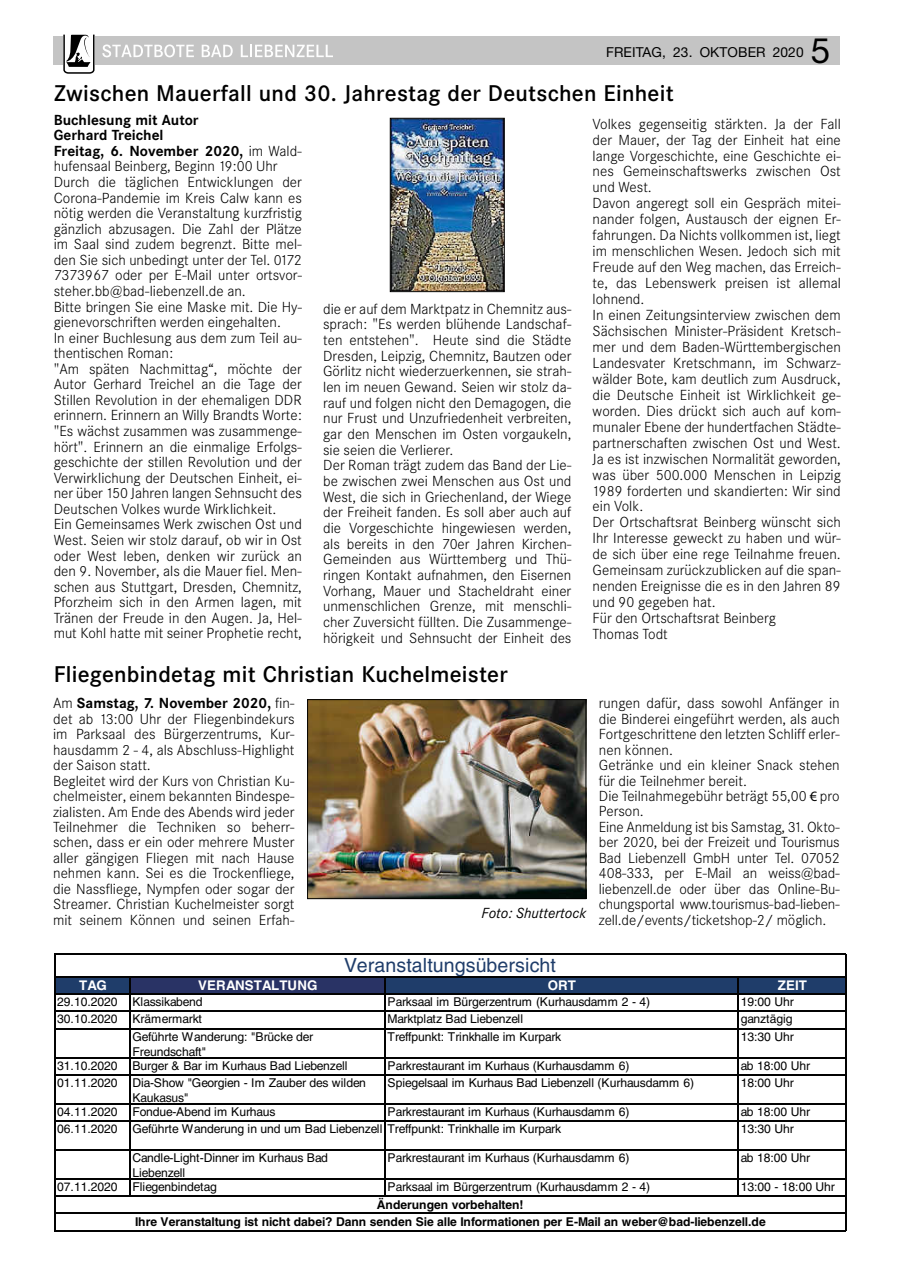
<style>
.page{position:relative;width:902px;height:1280px;background:#fff}
.page>*{position:absolute;margin:0;border:0;box-sizing:border-box;transform-origin:0 0}
.t1{font:35.1px "Helvetica Neue";color:#000}
.t2{font:500 22.35px "Corporate SBQ";letter-spacing:.01em;color:#000}
.t3{font:19.65px "Helvetica";letter-spacing:.005em;color:#1f3d6a}
.t4{font:300 14.4px/15.6px "Corporate SBQ";color:#000}
.t5{font:italic 14.4px "Corporate SBQ";color:#000}
.t6{font:13.65px "Helvetica Neue";letter-spacing:.01em;color:#000}
.t7{font:700 13.35px "Helvetica";letter-spacing:.005em;color:#fff}
.t8{font:12.15px/15.3px "Helvetica";letter-spacing:-.005em;color:#030303}
.t9{font:700 12.15px/17.2px "Helvetica";letter-spacing:-.005em;color:#030303;text-align:center}
.s1{font-weight:700}
.s2{font-family:"Myriad Pro";font-weight:400}
</style>
<div class="page">
<div style="left:54px;top:36px;width:785px;height:29px;background:#c4c4c4"></div>
<svg style="left:63px;top:35px;width:31px;height:39px"></svg>
<svg style="left:102px;top:44px;width:92px;height:13px"></svg>
<svg style="left:202px;top:45px;width:31px;height:12px"></svg>
<svg style="left:241px;top:45px;width:92px;height:12px"></svg>
<img style="left:392px;top:120px;width:110px;height:170px">
<div style="left:390px;top:118px;width:114px;height:174px;border:1px solid #000"></div>
<img style="left:309px;top:701px;width:275px;height:196px">
<div style="left:307px;top:699px;width:279px;height:200px;border:1px solid #000"></div>
<div style="left:55px;top:977px;width:75px;height:17px;background:#1f3d6a"></div>
<div style="left:130px;top:977px;width:255px;height:17px;background:#293365"></div>
<div style="left:385px;top:977px;width:460px;height:17px;background:#1f3d6a"></div>
<hr style="left:54px;top:953px;width:1px;height:278px;background:#030303">
<hr style="left:844px;top:954px;width:2px;height:277px;background:#030303">
<hr style="left:129px;top:977px;width:1px;height:220px;background:#030303">
<hr style="left:384px;top:977px;width:1px;height:220px;background:#030303">
<hr style="left:737px;top:977px;width:1px;height:220px;background:#030303">
<hr style="left:55px;top:953px;width:791px;height:1px;background:#030303">
<hr style="left:55px;top:976px;width:791px;height:1px;background:#030303">
<hr style="left:55px;top:993px;width:791px;height:2px;background:#030303">
<hr style="left:55px;top:1011px;width:791px;height:1px;background:#030303">
<hr style="left:55px;top:1028px;width:791px;height:1px;background:#030303">
<hr style="left:55px;top:1057px;width:791px;height:1px;background:#030303">
<hr style="left:55px;top:1074px;width:791px;height:1px;background:#030303">
<hr style="left:55px;top:1103px;width:791px;height:1px;background:#030303">
<hr style="left:55px;top:1120px;width:791px;height:1px;background:#030303">
<hr style="left:55px;top:1149px;width:791px;height:1px;background:#030303">
<hr style="left:55px;top:1178px;width:791px;height:1px;background:#030303">
<hr style="left:55px;top:1196px;width:791px;height:1px;background:#030303">
<hr style="left:55px;top:1213px;width:791px;height:1px;background:#030303">
<hr style="left:55px;top:1230px;width:791px;height:1px;background:#030303">
<p class="t6" style="left:606px;top:44px;width:199px">FREITAG, 23. OKTOBER 2020</p>
<h1 class="t1" style="left:810px;top:30px;width:21px">5</h1>
<h2 class="t2" style="left:54px;top:80px;width:621px">Zwischen Mauerfall und 30. Jahrestag der Deutschen Einheit</h2>
<p class="t4" style="left:54px;top:112px;width:250px"><span class="s1">Buchlesung mit Autor<br>Gerhard Treichel<br>Freitag, 6. November 2020,</span> im Wald&shy;hufensaal Beinberg, Beginn 19:00 Uhr Durch die täglichen Entwicklungen der Corona-Pandemie im Kreis Calw kann es nötig werden die Veranstaltung kurzfristig gänzlich abzusagen. Die Zahl der Plätze im Saal sind zudem begrenzt. Bitte mel&shy;den Sie sich unbedingt unter der Tel. 0172<br>7373967 oder per E-Mail unter ortsvor&shy;steher.bb@bad-liebenzell.de an.<br>Bitte bringen Sie eine Maske mit. Die Hy&shy;gienevorschriften werden eingehalten.<br>In einer Buchlesung aus dem zum Teil au&shy;thentischen Roman:<br>"Am späten Nachmittag“, möchte der Autor Gerhard Treichel an die Tage der Stillen Revolution in der ehemaligen DDR erinnern. Erinnern an Willy Brandts Worte: "Es wächst zusammen was zusammenge&shy;hört". Erinnern an die einmalige Erfolgs&shy;geschichte der stillen Revolution und der Verwirklichung der Deutschen Einheit, ei&shy;ner über 150 Jahren langen Sehnsucht des Deutschen Volkes wurde Wirklichkeit.<br>Ein Gemeinsames Werk zwischen Ost und West. Seien wir stolz darauf, ob wir in Ost oder West leben, denken wir zurück an den 9. November, als die Mauer fiel. Men&shy;schen aus Stuttgart, Dresden, Chemnitz, Pforzheim sich in den Armen lagen, mit Tränen der Freude in den Augen. Ja, Hel&shy;mut Kohl hatte mit seiner Prophetie recht,</p>
<p class="t4" style="left:592px;top:116px;width:250px">Volkes gegenseitig stärkten. Ja der Fall der Mauer, der Tag der Einheit hat eine lange Vorgeschichte, eine Geschichte ei&shy;nes Gemeinschaftswerks zwischen Ost und West.<br>Davon angeregt soll ein Gespräch mitei&shy;nander folgen, Austausch der eignen Er&shy;fahrungen. Da Nichts vollkommen ist, liegt im menschlichen Wesen. Jedoch sich mit Freude auf den Weg machen, das Erreich&shy;te, das Lebenswerk preisen ist allemal lohnend.<br>In einen Zeitungsinterview zwischen dem Sächsischen Minister-Präsident Kretsch&shy;mer und dem Baden-Württembergischen Landesvater Kretschmann, im Schwarz&shy;wälder Bote, kam deutlich zum Ausdruck, die Deutsche Einheit ist Wirklichkeit ge&shy;worden. Dies drückt sich auch auf kom&shy;munaler Ebene der hundertfachen Städte&shy;partnerschaften zwischen Ost und West.<br>Ja es ist inzwischen Normalität geworden, was über 500.000 Menschen in Leipzig 1989 forderten und skandierten: Wir sind ein Volk.<br>Der Ortschaftsrat Beinberg wünscht sich Ihr Interesse geweckt zu haben und wür&shy;de sich über eine rege Teilnahme freuen.<br>Gemeinsam zurückzublicken auf die span&shy;nenden Ereignisse die es in den Jahren 89 und 90 gegeben hat.<br>Für den Ortschaftsrat Beinberg<br>Thomas Todt</p>
<p class="t4" style="left:323px;top:301px;width:250px">die er auf dem Marktpatz in Chemnitz aus&shy;sprach: "Es werden blühende Landschaf&shy;ten entstehen". Heute sind die Städte Dresden, Leipzig, Chemnitz, Bautzen oder Görlitz nicht wiederzuerkennen, sie strah&shy;len im neuen Gewand. Seien wir stolz da&shy;rauf und folgen nicht den Demagogen, die nur Frust und Unzufriedenheit verbreiten, gar den Menschen im Osten vorgaukeln, sie seien die Verlierer.<br>Der Roman trägt zudem das Band der Lie&shy;be zwischen zwei Menschen aus Ost und West, die sich in Griechenland, der Wiege der Freiheit fanden. Es soll aber auch auf die Vorgeschichte hingewiesen werden, als bereits in den 70er Jahren Kirchen-Gemeinden aus Württemberg und Thü&shy;ringen Kontakt aufnahmen, den Eisernen Vorhang, Mauer und Stacheldraht einer unmenschlichen Grenze, mit menschli&shy;cher Zuversicht füllten. Die Zusammenge&shy;hörigkeit und Sehnsucht der Einheit des</p>
<h2 class="t2" style="left:54px;top:661px;width:455px">Fliegenbindetag mit Christian Kuchelmeister</h2>
<p class="t4" style="left:53px;top:696px;width:243px">Am <span class="s1">Samstag, 7. November 2020,</span> fin&shy;det ab 13:00 Uhr der Fliegenbindekurs im Parksaal des Bürgerzentrums, Kur&shy;hausdamm 2 - 4, als Abschluss-Highlight der Saison statt.<br>Begleitet wird der Kurs von Christian Ku&shy;chelmeister, einem bekannten Bindespe&shy;zialisten. Am Ende des Abends wird jeder Teilnehmer die Techniken so beherr&shy;schen, dass er ein oder mehrere Muster aller gängigen Fliegen mit nach Hause nehmen kann. Sei es die Trockenfliege, die Nassfliege, Nympfen oder sogar der Streamer. Christian Kuchelmeister sorgt mit seinem Können und seinen Erfah-</p>
<p class="t4" style="left:599px;top:695px;width:242px">rungen dafür, dass sowohl Anfänger in die Binderei eingeführt werden, als auch Fortgeschrittene den letzten Schliff erler&shy;nen können.<br>Getränke und ein kleiner Snack stehen für die Teilnehmer bereit.<br>Die Teilnahmegebühr beträgt 55,00 <span class="s2">€</span> pro Person.<br>Eine Anmeldung ist bis Samstag, 31. Okto&shy;ber 2020, bei der Freizeit und Tourismus Bad Liebenzell GmbH unter Tel. 07052<br>408-333, per E-Mail an weiss@bad&shy;liebenzell.de oder über das Online-Bu&shy;chungsportal www.tourismus-bad-lieben&shy;zell.de/events/ticketshop-2/ möglich.</p>
<p class="t5" style="left:481px;top:904px;width:106px">Foto: Shuttertock</p>
<h3 class="t3" style="left:344px;top:954px;width:213px">Veranstaltungsübersicht</h3>
<p class="t7" style="left:79px;top:977px;width:29px">TAG</p>
<p class="t7" style="left:198px;top:977px;width:121px">VERANSTALTUNG</p>
<p class="t7" style="left:548px;top:977px;width:30px">ORT</p>
<p class="t7" style="left:777px;top:977px;width:30px">ZEIT</p>
<p class="t8" style="left:57px;top:994px;width:147px">29.10.2020 Klassikabend</p>
<p class="t8" style="left:387px;top:994px;width:264px">Parksaal im Bürgerzentrum (Kurhausdamm 2 - 4)</p>
<p class="t8" style="left:740px;top:994px;width:55px">19:00 Uhr</p>
<p class="t8" style="left:57px;top:1011px;width:146px">30.10.2020 Krämermarkt</p>
<p class="t8" style="left:387px;top:1011px;width:137px">Marktplatz Bad Liebenzell</p>
<p class="t8" style="left:740px;top:1011px;width:53px">ganztägig</p>
<p class="t8" style="left:132px;top:1028px;width:182px">Geführte Wanderung: "Brücke der<br>Freundschaft"</p>
<p class="t8" style="left:387px;top:1028px;width:175px">Treffpunkt: Trinkhalle im Kurpark</p>
<p class="t8" style="left:740px;top:1028px;width:55px">13:30 Uhr</p>
<p class="t8" style="left:57px;top:1057px;width:292px">31.10.2020 Burger &amp; Bar im Kurhaus Bad Liebenzell</p>
<p class="t8" style="left:387px;top:1057px;width:243px">Parkrestaurant im Kurhaus (Kurhausdamm 6)</p>
<p class="t8" style="left:740px;top:1057px;width:71px">ab 18:00 Uhr</p>
<p class="t8" style="left:132px;top:1075px;width:235px;text-indent:-75px">01.11.2020 Dia-Show "Georgien - Im Zauber des wilden<br>Kaukasus"</p>
<p class="t8" style="left:387px;top:1075px;width:308px">Spiegelsaal im Kurhaus Bad Liebenzell (Kurhausdamm 6)</p>
<p class="t8" style="left:740px;top:1075px;width:55px">18:00 Uhr</p>
<p class="t8" style="left:57px;top:1104px;width:220px">04.11.2020 Fondue-Abend im Kurhaus</p>
<p class="t8" style="left:387px;top:1104px;width:243px">Parkrestaurant im Kurhaus (Kurhausdamm 6)</p>
<p class="t8" style="left:740px;top:1104px;width:71px">ab 18:00 Uhr</p>
<p class="t8" style="left:57px;top:1121px;width:505px">06.11.2020 Geführte Wanderung in und um Bad Liebenzell Treffpunkt: Trinkhalle im Kurpark</p>
<p class="t8" style="left:740px;top:1121px;width:55px">13:30 Uhr</p>
<p class="t8" style="left:132px;top:1150px;width:197px">Candle-Light-Dinner im Kurhaus Bad<br>Liebenzell</p>
<p class="t8" style="left:387px;top:1150px;width:243px">Parkrestaurant im Kurhaus (Kurhausdamm 6)</p>
<p class="t8" style="left:740px;top:1150px;width:71px">ab 18:00 Uhr</p>
<p class="t8" style="left:57px;top:1179px;width:161px">07.11.2020 Fliegenbindetag</p>
<p class="t8" style="left:387px;top:1179px;width:264px">Parksaal im Bürgerzentrum (Kurhausdamm 2 - 4)</p>
<p class="t8" style="left:740px;top:1179px;width:96px">13:00 - 18:00 Uhr</p>
<p class="t9" style="left:135px;top:1195px;width:632px">Änderungen vorbehalten!<br>Ihre Veranstaltung ist nicht dabei? Dann senden Sie alle Informationen per E-Mail an weber@bad-liebenzell.de</p>
</div>
